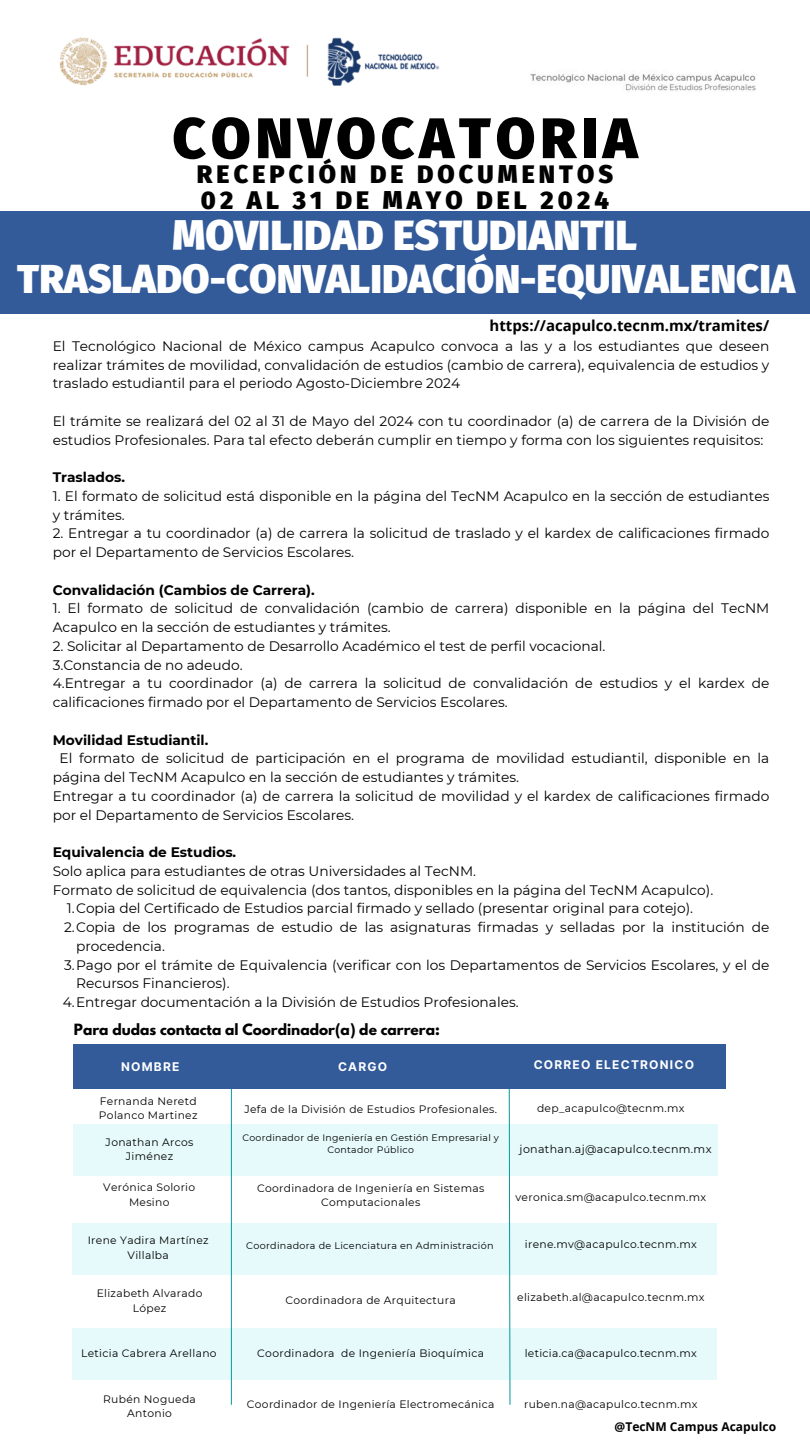
<style>
.page{position:relative;width:810px;height:1440px;background:#fff}
.page>*{position:absolute;margin:0;border:0;box-sizing:border-box;transform-origin:0 0}
.t1{font:900 57.2px "Fira Sans";letter-spacing:.09em;color:#000}
.t2{font:900 41.6px "Fira Sans";color:#fff}
.t3{font:900 39.8px "Fira Sans";color:#fff}
.t4{font:900 25px/25.5px "Fira Sans";letter-spacing:.165em;color:#000}
.t5{font:700 15px "Open Sans";color:#000}
.t6{font:13.8px/18.8px "Montserrat";color:#000}
.t7{font:700 13.8px "Montserrat";color:#000}
.t8{font:700 13.8px "League Spartan";color:#000}
.t9{font:700 12.1px "Open Sans";color:#000}
.t10{font:700 12px "Inter";letter-spacing:.1em;color:#fff}
.t11{font:11.1px "Montserrat";letter-spacing:.03em;color:#000}
.t12{font:10.7px/14.3px "Montserrat";letter-spacing:.03em;color:#000;text-align:center}
.t13{font:9.6px "Montserrat";letter-spacing:.03em;color:#000}
.t14{font:9.4px/12.5px "Montserrat";letter-spacing:.03em;color:#000;text-align:center}
.s1{font-weight:700}
</style>
<div class="page">
<div style="left:0;top:212px;width:810px;height:102px;background:#335b9a"></div>
<div style="left:74px;top:1124px;width:644px;height:52px;background:#e6fafb"></div>
<div style="left:72px;top:1223px;width:644px;height:51px;background:#e6fafb"></div>
<div style="left:72px;top:1329px;width:644px;height:51px;background:#e6fafb"></div>
<hr style="left:231px;top:1089px;width:1px;height:315px;background:#03989e">
<svg style="left:509px;top:1088px;width:2px;height:317px"></svg>
<img style="left:530px;top:74px;width:226px;height:17px">
<img style="left:59px;top:37px;width:381px;height:49px">
<div style="left:74px;top:1044px;width:652px;height:44px;background:#335b9a"></div>
<p class="t1" style="left:173px;top:105px;width:466px">CONVOCATORIA</p>
<p class="t4" style="left:197px;top:162px;width:418px">RECEPCIÓN DE DOCUMENTOS<br>02 AL 31 DE MAYO DEL 2024</p>
<h6 class="t2" style="left:173px;top:211px;width:466px">MOVILIDAD ESTUDIANTIL</h6>
<h5 class="t3" style="left:17px;top:256px;width:779px">TRASLADO-CONVALIDACIÓN-EQUIVALENCIA</h5>
<p class="t5" style="left:490px;top:315px;width:281px">https://acapulco.tecnm.mx/tramites/</p>
<p class="t6" style="left:53px;top:336px;width:718px;text-align:justify">El Tecnológico Nacional de México campus Acapulco convoca a las y a los estudiantes que deseen realizar trámites de movilidad, convalidación de estudios (cambio de carrera), equivalencia de estudios y traslado estudiantil para el periodo Agosto-Diciembre 2024</p>
<p class="t6" style="left:53px;top:411px;width:718px">El trámite se realizará del 02 al 31 de Mayo del 2024 con tu coordinador (a) de carrera de la División de estudios Profesionales. Para tal efecto deberán cumplir en tiempo y forma con los siguientes requisitos:</p>
<h1 class="t7" style="left:53px;top:469px;width:74px">Traslados.</h1>
<h1 class="t6" style="left:53px;top:486px;width:718px">1. El formato de solicitud está disponible en la página del TecNM Acapulco en la sección de estudiantes y trámites.</h1>
<h1 class="t6" style="left:53px;top:524px;width:718px">2. Entregar a tu coordinador (a) de carrera la solicitud de traslado y el kardex de calificaciones firmado por el Departamento de Servicios Escolares.</h1>
<h3 class="t7" style="left:53px;top:581px;width:263px">Convalidación (Cambios de Carrera).</h3>
<h3 class="t6" style="left:53px;top:599px;width:718px">1. El formato de solicitud de convalidación (cambio de carrera) disponible en la página del TecNM<br>Acapulco en la sección de estudiantes y trámites.</h3>
<h3 class="t6" style="left:53px;top:636px;width:718px">2. Solicitar al Departamento de Desarrollo Académico el test de perfil vocacional.<br>3.Constancia de no adeudo.<br>4.Entregar a tu coordinador (a) de carrera la solicitud de convalidación de estudios y el kardex de calificaciones firmado por el Departamento de Servicios Escolares.</h3>
<h2 class="t7" style="left:53px;top:731px;width:157px">Movilidad Estudiantil.</h2>
<h2 class="t6" style="left:60px;top:749px;width:711px">El formato de solicitud de participación en el programa de movilidad estudiantil, disponible en la</h2>
<h2 class="t6" style="left:53px;top:768px;width:468px">página del TecNM Acapulco en la sección de estudiantes y trámites.</h2>
<h2 class="t6" style="left:53px;top:786px;width:718px">Entregar a tu coordinador (a) de carrera la solicitud de movilidad y el kardex de calificaciones firmado</h2>
<h2 class="t6" style="left:53px;top:805px;width:303px">por el Departamento de Servicios Escolares.</h2>
<h2 class="t6" style="left:53px;top:843px;width:662px"><span class="s1">Equivalencia de Estudios.<br></span>Solo aplica para estudiantes de otras Universidades al TecNM.<br>Formato de solicitud de equivalencia (dos tantos, disponibles en la página del TecNM Acapulco).</h2>
<h4 class="t6" style="left:67px;top:899px;width:628px">1.Copia del Certificado de Estudios parcial firmado y sellado (presentar original para cotejo).</h4>
<h5 class="t6" style="left:76px;top:918px;width:695px;text-indent:-12px">2.Copia de los programas de estudio de las asignaturas firmadas y selladas por la institución de procedencia.</h5>
<h5 class="t6" style="left:76px;top:955px;width:695px;text-indent:-12px">3.Pago por el trámite de Equivalencia (verificar con los Departamentos de Servicios Escolares, y el de<br>Recursos Financieros).</h5>
<h5 class="t6" style="left:63px;top:993px;width:457px">4.Entregar documentación a la División de Estudios Profesionales.</h5>
<p class="t8" style="left:74px;top:1023px;width:368px">Para dudas contacta al Coordinador(a) de carrera:</p>
<p class="t10" style="left:121px;top:1059px;width:60px">NOMBRE</p>
<p class="t10" style="left:338px;top:1059px;width:51px">CARGO</p>
<p class="t10" style="left:534px;top:1058px;width:162px">CORREO ELECTRONICO</p>
<p class="t12" style="left:99px;top:1094px;width:100px;text-align:left">Fernanda Neretd<br>Polanco Martinez</p>
<p class="t12" style="left:244px;top:1102px;width:254px">Jefa de la División de Estudios Profesionales.</p>
<p class="t12" style="left:537px;top:1101px;width:149px">dep_acapulco@tecnm.mx</p>
<p class="t14" style="left:242px;top:1131px;width:258px">Coordinador de Ingeniería en Gestión Empresarial y<br>Contador Público</p>
<p class="t12" style="left:106px;top:1135px;width:89px">Jonathan Arcos<br>Jiménez</p>
<p class="t11" style="left:520px;top:1142px;width:193px">jonathan.aj@acapulco.tecnm.mx</p>
<h6 class="t12" style="left:103px;top:1180px;width:93px">Verónica Solorio<br>Mesino</h6>
<p class="t12" style="left:88px;top:1233px;width:123px">Irene Yadira Martínez<br>Villalba</p>
<p class="t12" style="left:257px;top:1181px;width:229px">Coordinadora de Ingeniería en Sistemas<br>Computacionales</p>
<p class="t13" style="left:246px;top:1239px;width:249px">Coordinadora de Licenciatura en Administración</p>
<p class="t12" style="left:515px;top:1190px;width:192px">veronica.sm@acapulco.tecnm.mx</p>
<p class="t12" style="left:525px;top:1237px;width:173px">irene.mv@acapulco.tecnm.mx</p>
<h6 class="t12" style="left:97px;top:1286px;width:107px">Elizabeth Alvarado<br>López</h6>
<p class="t12" style="left:286px;top:1293px;width:172px">Coordinadora de Arquitectura</p>
<p class="t12" style="left:517px;top:1290px;width:189px">elizabeth.al@acapulco.tecnm.mx</p>
<p class="t12" style="left:81px;top:1346px;width:137px">Leticia Cabrera Arellano</p>
<p class="t12" style="left:257px;top:1346px;width:228px">Coordinadora de Ingeniería Bioquímica</p>
<p class="t12" style="left:525px;top:1346px;width:174px">leticia.ca@acapulco.tecnm.mx</p>
<p class="t12" style="left:103px;top:1392px;width:94px">Rubén Nogueda<br>Antonio</p>
<p class="t12" style="left:247px;top:1397px;width:249px">Coordinador de Ingeniería Electromecánica</p>
<p class="t12" style="left:524px;top:1397px;width:175px">ruben.na@acapulco.tecnm.mx</p>
<h4 class="t9" style="left:615px;top:1418px;width:163px">@TecNM Campus Acapulco</h4>
</div>
